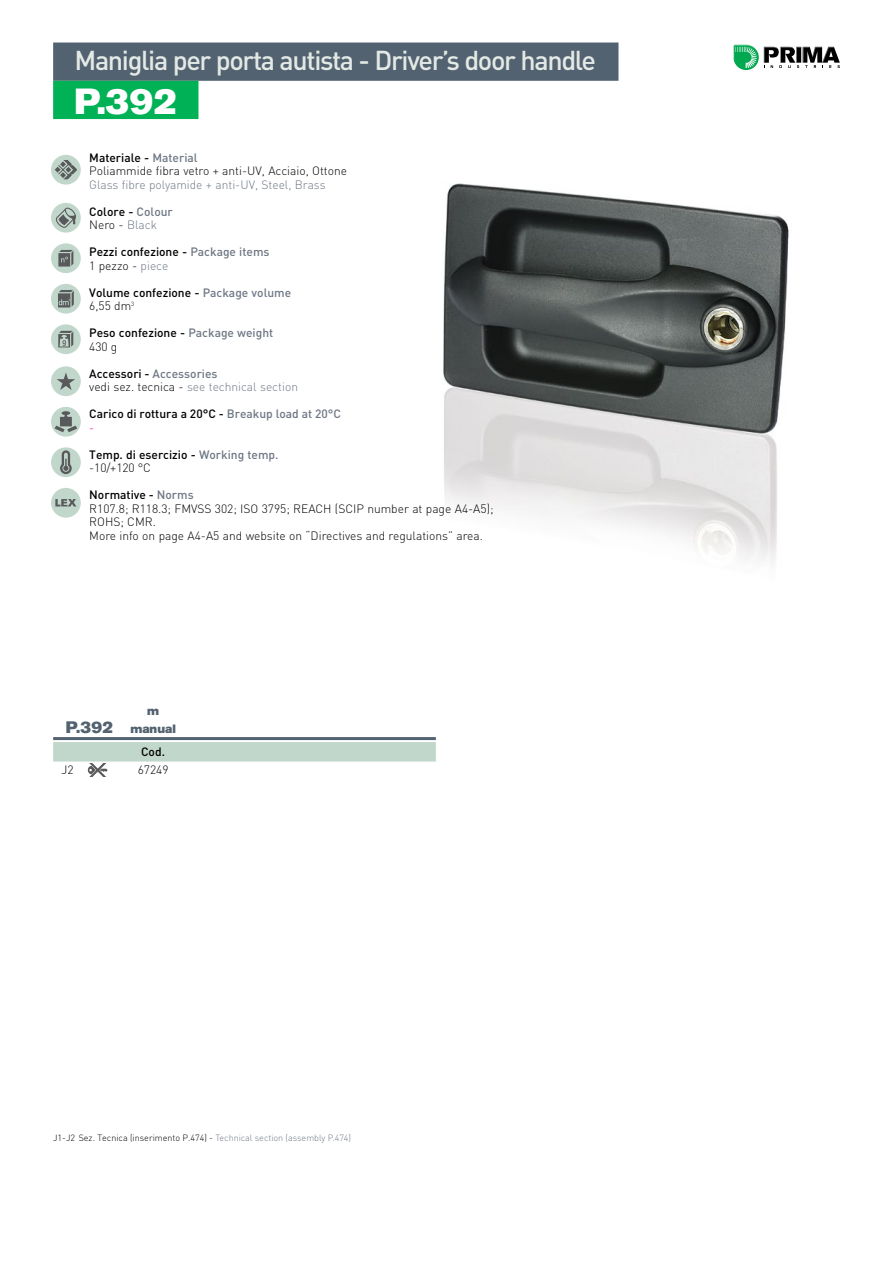
<style>
.page{position:relative;width:893px;height:1263px;background:#fff}
.page>*{position:absolute;margin:0;border:0;box-sizing:border-box;transform-origin:0 0}
.t1{font:36px "Akzidenz Grotesk BE Super";color:#fff}
.t2{font:500 27px "DIN";letter-spacing:-.05em;color:#e3e9e5}
.t3{font:300 12px/13.5px "DIN";color:#000}
.t4{font:500 12px/13.5px "DIN";color:#000}
.t5{font:300 12px/13.5px "DIN";color:#6e7784}
.t6{font:12px/18px "Akzidenz Grotesk BE Super";color:#536270}
.t7{font:300 9px "DIN";color:#000}
.s1{font-weight:500}
.s2{font-weight:500;color:#6e7784}
.s3{color:#6e7784}
.s4{font-weight:300}
.s5{font-weight:300;color:#6e7784}
.s6{font-weight:500;color:#000}
.s7{color:#000}
.s8{font-weight:300;color:#ec008c}
.s9{font-size:16.5px}
</style>
<div class="page">
<svg style="left:733px;top:45px;width:107px;height:25px"></svg>
<div style="left:53px;top:43px;width:565px;height:38px;background:#536270"></div>
<div style="left:53px;top:81px;width:145px;height:38px;background:#00b156"></div>
<img style="left:443px;top:183px;width:346px;height:379px">
<hr style="left:53px;top:737px;width:383px;height:3px;background:#536270">
<div style="left:53px;top:742px;width:383px;height:19px;background:#c2d7cc"></div>
<svg style="left:88px;top:763px;width:20px;height:14px"></svg>
<div style="left:51px;top:155px;width:30px;height:30px;background:#c2d7cc;border-radius:50%"></div>
<svg style="left:55px;top:160px;width:22px;height:20px"></svg>
<div style="left:51px;top:203px;width:30px;height:30px;background:#c2d7cc;border-radius:50%"></div>
<svg style="left:56px;top:208px;width:20px;height:20px"></svg>
<div style="left:51px;top:243px;width:30px;height:30px;background:#c2d7cc;border-radius:50%"></div>
<svg style="left:58px;top:250px;width:15px;height:17px"></svg>
<div style="left:51px;top:284px;width:30px;height:30px;background:#c2d7cc;border-radius:50%"></div>
<svg style="left:58px;top:290px;width:16px;height:17px"></svg>
<div style="left:51px;top:324px;width:30px;height:30px;background:#c2d7cc;border-radius:50%"></div>
<svg style="left:58px;top:331px;width:15px;height:16px"></svg>
<div style="left:51px;top:366px;width:30px;height:30px;background:#c2d7cc;border-radius:50%"></div>
<svg style="left:57px;top:372px;width:18px;height:18px"></svg>
<div style="left:51px;top:407px;width:30px;height:30px;background:#c2d7cc;border-radius:50%"></div>
<svg style="left:55px;top:411px;width:22px;height:21px"></svg>
<div style="left:51px;top:447px;width:30px;height:30px;background:#c2d7cc;border-radius:50%"></div>
<svg style="left:60px;top:450px;width:12px;height:24px"></svg>
<div style="left:51px;top:488px;width:30px;height:30px;background:#c2d7cc;border-radius:50%"></div>
<svg style="left:55px;top:499px;width:21px;height:7px"></svg>
<h2 class="t2" style="left:74px;top:43px;width:523px">Maniglia per porta autista - Driver’s door handle</h2>
<h1 class="t1" style="left:74px;top:80px;width:104px">P.392</h1>
<p class="t3" style="left:89px;top:150px;width:259px"><span class="s1">Materiale -</span> <span class="s2">Material<br></span>Poliammide fibra vetro + anti-UV, Acciaio, Ottone</p>
<p class="t5" style="left:89px;top:177px;width:238px">Glass fibre polyamide + anti-UV, Steel, Brass</p>
<p class="t4" style="left:89px;top:204px;width:85px">Colore - <span class="s3">Colour<br></span><span class="s4">Nero -</span> <span class="s5">Black</span></p>
<p class="t4" style="left:89px;top:245px;width:182px">Pezzi confezione - <span class="s3">Package items<br></span><span class="s4">1 pezzo -</span> <span class="s5">piece</span></p>
<p class="t4" style="left:89px;top:285px;width:203px">Volume confezione - <span class="s3">Package volume<br></span><span class="s4">6,55 dm</span><sup>3</sup></p>
<p class="t4" style="left:89px;top:326px;width:185px">Peso confezione - <span class="s3">Package weight<br></span><span class="s4">430 g</span></p>
<p class="t5" style="left:89px;top:366px;width:210px"><span class="s6">Accessori -</span> <span class="s1">Accessories<br></span><span class="s7">vedi sez. tecnica -</span> see technical section</p>
<p class="t4" style="left:89px;top:407px;width:253px">Carico di rottura a 20°C - <span class="s3">Breakup load at 20°C </span><span class="s8">-</span></p>
<p class="t4" style="left:89px;top:447px;width:191px">Temp. di esercizio - <span class="s3">Working temp. </span><span class="s4">-10/+120 °C</span></p>
<p class="t3" style="left:89px;top:488px;width:406px"><span class="s1">Normative -</span> <span class="s2">Norms<br></span>R107.8; R118.3; FMVSS 302; ISO 3795; REACH (SCIP number at page A4-A5); ROHS; CMR.<br>More info on page A4-A5 and website on “Directives and regulations” area.</p>
<p class="t6" style="left:66px;top:702px;width:111px;text-indent:81px">m<br><span class="s9">P.392</span> manual</p>
<p class="t4" style="left:141px;top:744px;width:25px">Cod.</p>
<p class="t3" style="left:62px;top:763px;width:14px">J2</p>
<p class="t3" style="left:138px;top:763px;width:32px">67249</p>
<p class="t7" style="left:53px;top:1132px;width:299px">J1-J2 Sez. Tecnica (inserimento P.474) - <span class="s3">Technical section (assembly P.474)</span></p>
</div>
